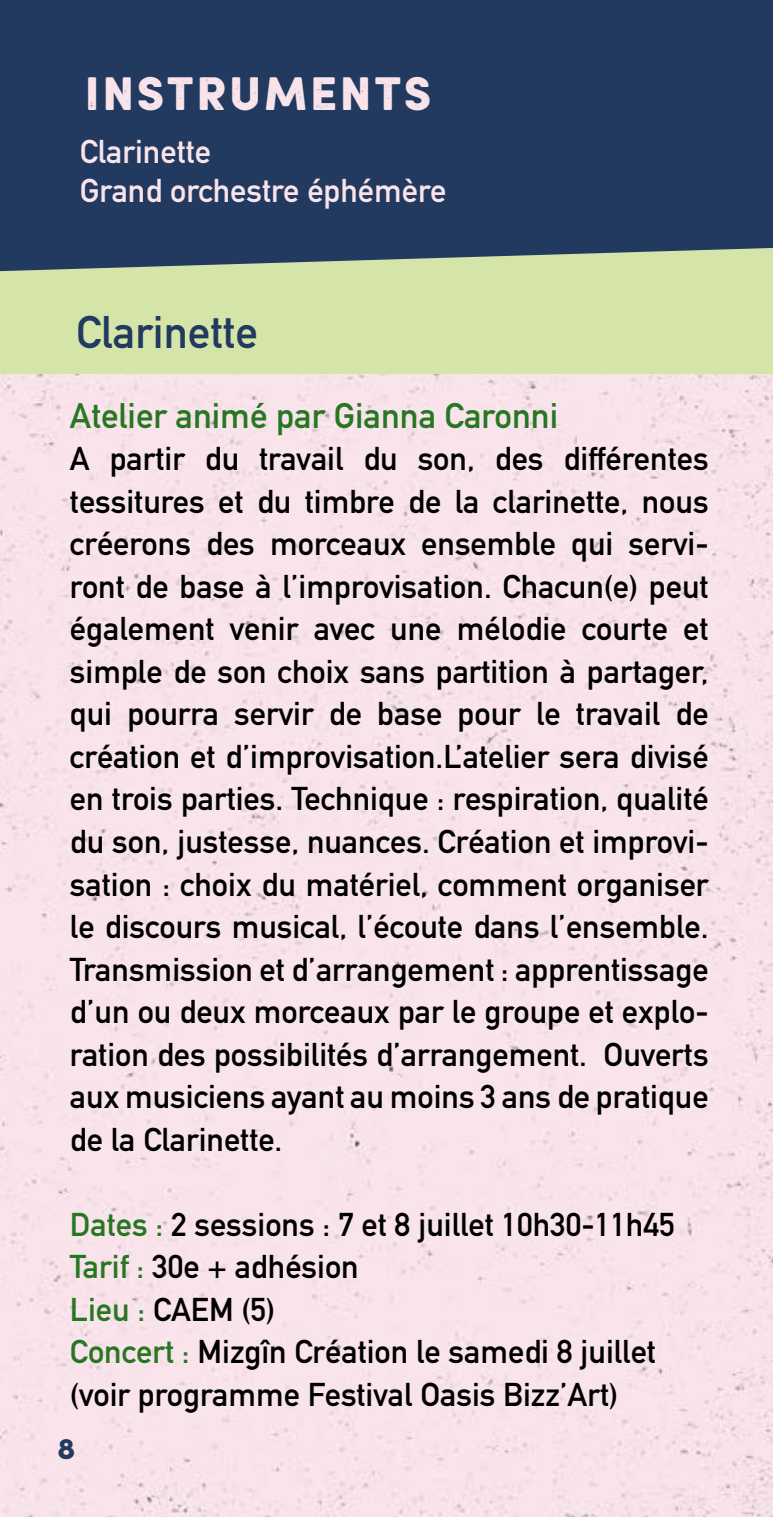
<style>
.page{position:relative;width:773px;height:1517px;background:#fff}
.page>*{position:absolute;margin:0;border:0;box-sizing:border-box;transform-origin:0 0}
.t1{font:47.5px "Sofia Rough Black One";color:#f9e4eb}
.t2{font:700 45px "DIN Alternate";color:#223a5f}
.t3{font:700 35px "DIN Alternate";color:#277621}
.t4{font:700 32.5px/42.5px "DIN Alternate";color:#000;text-align:justify}
.t5{font:700 32.5px/39px "DIN Alternate";color:#f9e4eb}
.t6{font:30px "Sofia Rough Black One";color:#223a5f}
.s1{color:#277621}
</style>
<div class="page">
<div style="left:0;top:373px;width:772px;height:1144px;background:#f9e4eb"></div>
<div style="left:0;top:234px;width:772px;height:139px;background:#d5e4a9"></div>
<div style="left:0;top:0;width:772px;height:271px;background:#223a5f"></div>
<h1 class="t1" style="left:84px;top:61px;width:350px">INSTRUMENTS</h1>
<p class="t5" style="left:80px;top:130px;width:368px">Clarinette<br>Grand orchestre éphémère</p>
<h2 class="t2" style="left:76px;top:298px;width:183px">Clarinette</h2>
<p class="t3" style="left:70px;top:389px;width:489px">Atelier animé par Gianna Caronni</p>
<p class="t4" style="left:70px;top:435px;width:640px">A partir du travail du son, des différentes tessitures et du timbre de la clarinette, nous créerons des morceaux ensemble qui servi&shy;ront de base à l’improvisation. Chacun(e) peut également venir avec une mélodie courte et simple de son choix sans partition à partager, qui pourra servir de base pour le travail de création et d’improvisation.L’atelier sera divisé en trois parties. Technique : respiration, qualité du son, justesse, nuances. Création et improvi&shy;sation : choix du matériel, comment organiser le discours musical, l’écoute dans l’ensemble.<br>Transmission et d’arrangement : apprentissage d’un ou deux morceaux par le groupe et explo&shy;ration des possibilités d’arrangement. Ouverts aux musiciens ayant au moins 3 ans de pratique de la Clarinette.</p>
<p class="t4" style="left:70px;top:1200px;width:606px;text-align:left"><span class="s1">Dates :</span> 2 sessions : 7 et 8 juillet 10h30-11h45<br><span class="s1">Tarif :</span> 30e + adhésion<br><span class="s1">Lieu :</span> CAEM (5)<br><span class="s1">Concert :</span> Mizgîn Création le samedi 8 juillet (voir programme Festival Oasis Bizz’Art)</p>
<p class="t6" style="left:57px;top:1428px;width:21px">8</p>
</div>
